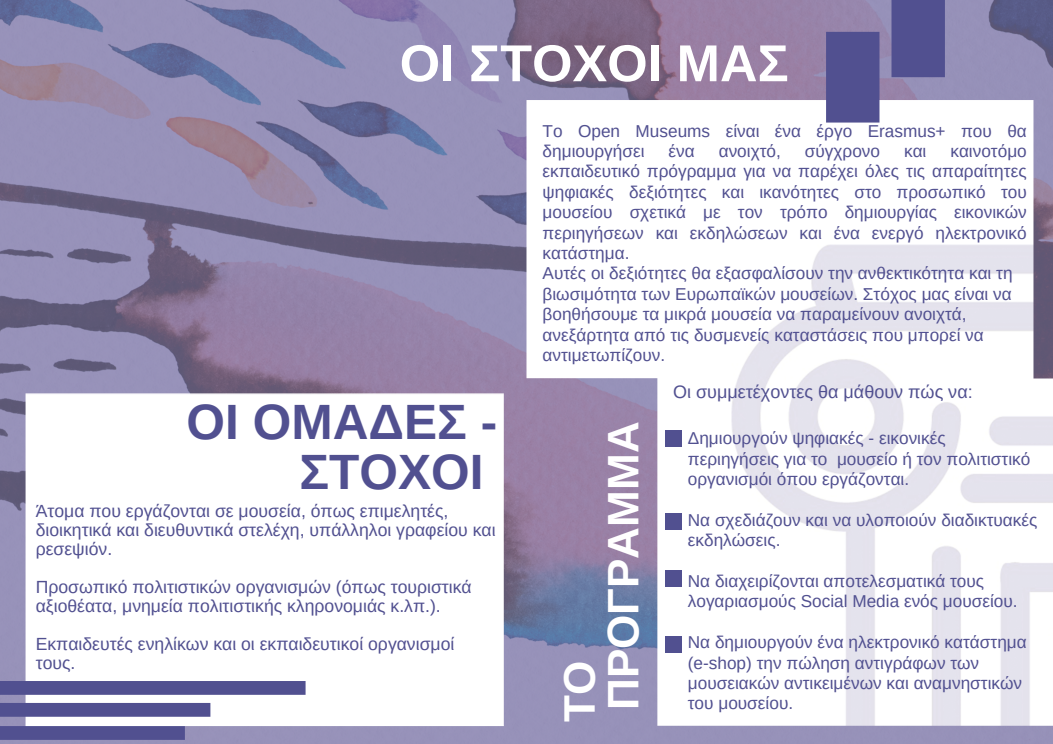
<style>
.page{position:relative;width:1053px;height:744px;background:#fff}
.page>*{position:absolute;margin:0;border:0;box-sizing:border-box;transform-origin:0 0}
.t1{font:700 52px "Arimo";color:#fff}
.t2{font:700 49.6px/49.5px "Arimo";color:#515090;text-align:right}
.t3{font:700 44.08px/43.8px "Arimo";color:#fff}
.t4{font:18px "Arimo";color:#515090}
.t5{font:17.6px/18.9px "Arimo";color:#515090}
.t6{font:17.2px/20.4px "Arimo";color:#515090}
</style>
<div class="page">
<img style="left:0;top:0;width:1052px;height:744px">
<div style="left:663px;top:446px;width:35px;height:274px;background:#fff"></div>
<div style="left:665px;top:431px;width:16px;height:16px;background:#515090"></div>
<div style="left:665px;top:513px;width:16px;height:17px;background:#515090"></div>
<div style="left:665px;top:571px;width:16px;height:16px;background:#515090"></div>
<div style="left:665px;top:636px;width:16px;height:16px;background:#515090"></div>
<h1 class="t1" style="left:399px;top:34px;width:390px">ΟΙ ΣΤΟΧΟΙ ΜΑΣ</h1>
<h2 class="t2" style="left:186px;top:397px;width:312px">ΟΙ ΟΜΑΔΕΣ -<br>ΣΤΟΧΟΙ</h2>
<p class="t5" style="left:36px;top:502px;width:461px">Άτομα που εργάζονται σε μουσεία, όπως επιμελητές, διοικητικά και διευθυντικά στελέχη, υπάλληλοι γραφείου και ρεσεψιόν.</p>
<p class="t5" style="left:36px;top:577px;width:437px">Προσωπικό πολιτιστικών οργανισμών (όπως τουριστικά αξιοθέατα, μνημεία πολιτιστικής κληρονομιάς κ.λπ.).</p>
<p class="t5" style="left:36px;top:634px;width:420px">Εκπαιδευτές ενηλίκων και οι εκπαιδευτικοί οργανισμοί τους.</p>
<p class="t6" style="left:542px;top:120px;width:486px">Το Open Museums είναι ένα έργο Erasmus+ που θα δημιουργήσει</p>
<p class="t6" style="left:542px;top:141px;width:485px;text-indent:408px">καινοτόμο εκπαιδευτικό πρόγραμμα για να παρέχει όλες τις απαραίτητες ψηφιακές δεξιότητες και ικανότητες στο προσωπικό του μουσείου σχετικά με τον τρόπο δημιουργίας εικονικών περιηγήσεων και εκδηλώσεων και ένα ενεργό ηλεκτρονικό κατάστημα.<br>Αυτές οι δεξιότητες θα εξασφαλίσουν την ανθεκτικότητα και τη βιωσιμότητα των Ευρωπαϊκών μουσείων. Στόχος μας είναι να βοηθήσουμε τα μικρά μουσεία να παραμείνουν ανοιχτά, ανεξάρτητα από τις δυσμενείς καταστάσεις που μπορεί να αντιμετωπίζουν.</p>
<p class="t6" style="left:668px;top:141px;width:28px">ένα</p>
<p class="t6" style="left:718px;top:141px;width:64px">ανοιχτό,</p>
<p class="t6" style="left:804px;top:141px;width:77px">σύγχρονο</p>
<p class="t6" style="left:904px;top:141px;width:24px">και</p>
<h3 class="t3" style="left:557px;top:722px;width:302px;rotate:-90deg">ΤΟ<br>ΠΡΟΓΡΑΜΜΑ</h3>
<p class="t4" style="left:673px;top:381px;width:301px">Οι συμμετέχοντες θα μάθουν πώς να:</p>
<p class="t6" style="left:687px;top:428px;width:344px">Δημιουργούν ψηφιακές - εικονικές περιηγήσεις για το μουσείο ή τον πολιτιστικό οργανισμόι όπου εργάζονται.</p>
<p class="t6" style="left:687px;top:510px;width:351px">Να σχεδιάζουν και να υλοποιούν διαδικτυακές εκδηλώσεις.</p>
<p class="t6" style="left:687px;top:571px;width:331px">Να διαχειρίζονται αποτελεσματικά τους λογαριασμούς Social Media ενός μουσείου.</p>
<p class="t6" style="left:687px;top:632px;width:340px">Να δημιουργούν ένα ηλεκτρονικό κατάστημα (e-shop) την πώληση αντιγράφων των μουσειακών αντικειμένων και αναμνηστικών του μουσείου.</p>
</div>
